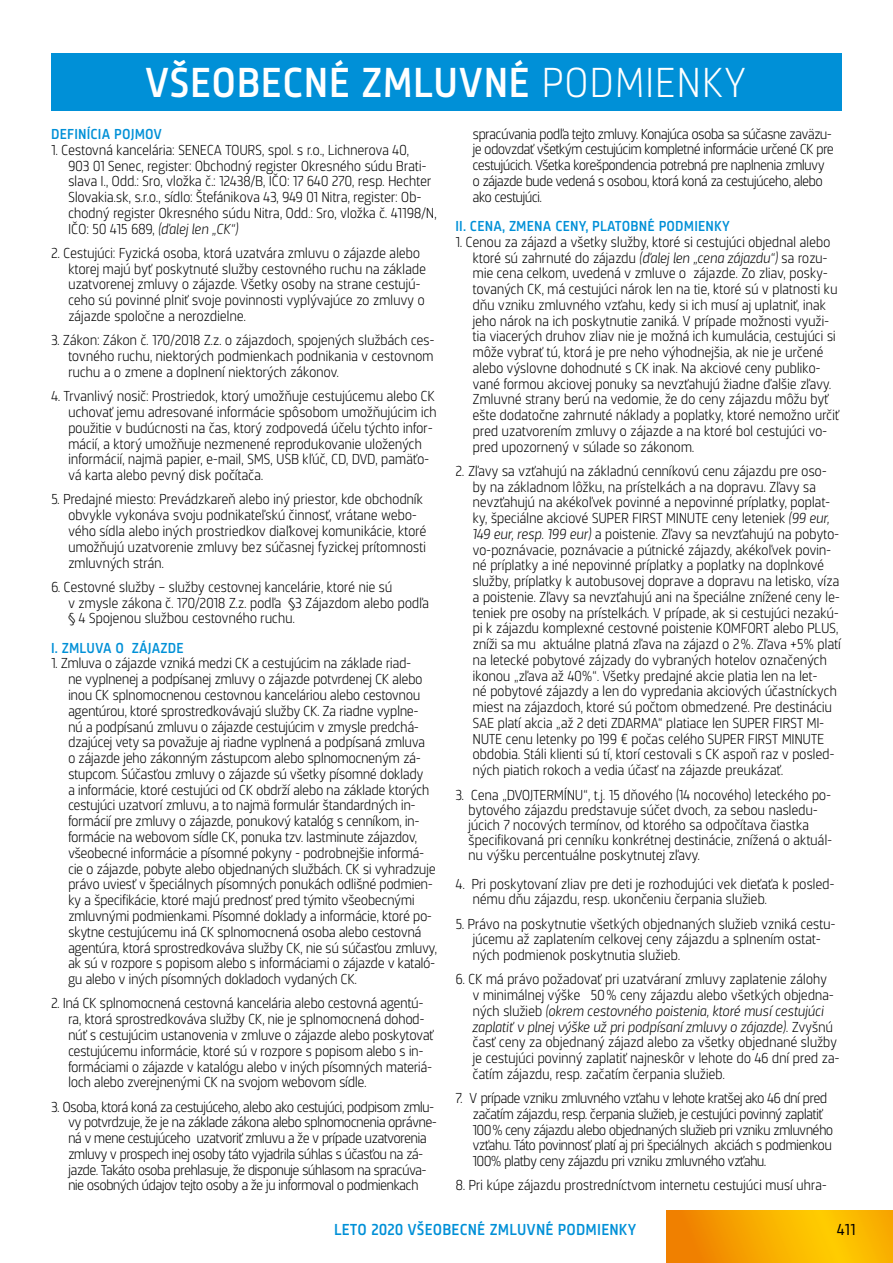
<style>
.page{position:relative;width:893px;height:1263px;background:#fff}
.page>*{position:absolute;margin:0;border:0;box-sizing:border-box;transform-origin:0 0}
.t1{font:500 43.5px "Sinews Sans Pro";letter-spacing:.01em;color:#fff}
.t2{font:500 16.5px "Sinews Sans Pro";letter-spacing:.01em;color:#0090d7}
.t3{font:16.5px "Sinews Sans Pro";color:#000}
.t4{font:300 15px/15.8px "Sinews Sans Pro";letter-spacing:-.025em;color:#000}
.t5{font:300 15px/15.8px "Sinews Sans Pro";letter-spacing:-.05em;color:#000}
.t6{font:500 15px "Sinews Sans Pro";letter-spacing:.01em;color:#0090d7}
.s1{font-weight:300}
.s2{font-style:italic}
</style>
<div class="page">
<div style="left:51px;top:53px;width:791px;height:58px;background:#0090d7"></div>
<svg style="left:666px;top:1211px;width:227px;height:52px;background:#f8aa00"></svg>
<h1 class="t1" style="left:145px;top:59px;width:603px">VŠEOBECNÉ ZMLUVNÉ <span class="s1">PODMIENKY</span></h1>
<p class="t6" style="left:51px;top:126px;width:112px">DEFINÍCIA POJMOV</p>
<p class="t4" style="left:68px;top:142px;width:370px;text-indent:-17px">1. Cestovná kancelária: SENECA TOURS, spol. s r.o., Lichnerova 40,<br>903 01 Senec, register: Obchodný register Okresného súdu Brati&shy;slava I., Odd.: Sro, vložka č.: 12438/B, IČO: 17 640 270, resp. Hechter Slovakia.sk, s.r.o., sídlo: Štefánikova 43, 949 01 Nitra, register: Ob&shy;chodný register Okresného súdu Nitra, Odd.: Sro, vložka č. 41198/N, IČO: 50 415 689, <span class="s2">(ďalej len „CK“)</span></p>
<p class="t4" style="left:68px;top:245px;width:360px;text-indent:-17px">2. Cestujúci: Fyzická osoba, ktorá uzatvára zmluvu o zájazde alebo ktorej majú byť poskytnuté služby cestovného ruchu na základe uzatvorenej zmluvy o zájazde. Všetky osoby na strane cestujú&shy;ceho sú povinné plniť svoje povinnosti vyplývajúce zo zmluvy o zájazde spoločne a nerozdielne.</p>
<p class="t4" style="left:68px;top:332px;width:368px;text-align:justify;text-indent:-17px">3. Zákon: Zákon č. 170/2018 Z.z. o zájazdoch, spojených službách ces&shy;tovného ruchu, niektorých podmienkach podnikania v cestovnom ruchu a o zmene a doplnení niektorých zákonov.</p>
<p class="t4" style="left:68px;top:388px;width:370px;text-indent:-17px">4. Trvanlivý nosič: Prostriedok, ktorý umožňuje cestujúcemu alebo CK uchovať jemu adresované informácie spôsobom umožňujúcim ich použitie v budúcnosti na čas, ktorý zodpovedá účelu týchto infor&shy;mácií, a ktorý umožňuje nezmenené reprodukovanie uložených informácií, najmä papier, e-mail, SMS, USB kľúč, CD, DVD, pamäťo&shy;vá karta alebo pevný disk počítača.</p>
<p class="t4" style="left:68px;top:491px;width:360px;text-indent:-17px">5. Predajné miesto: Prevádzkareň alebo iný priestor, kde obchodník obvykle vykonáva svoju podnikateľskú činnosť, vrátane webo&shy;vého sídla alebo iných prostriedkov diaľkovej komunikácie, ktoré umožňujú uzatvorenie zmluvy bez súčasnej fyzickej prítomnosti zmluvných strán.</p>
<p class="t4" style="left:68px;top:579px;width:363px;text-indent:-17px">6. Cestovné služby – služby cestovnej kancelárie, ktoré nie sú<br>v zmysle zákona č. 170/2018 Z.z. podľa §3 Zájazdom alebo podľa § 4 Spojenou službou cestovného ruchu.</p>
<p class="t6" style="left:51px;top:639px;width:134px">I. ZMLUVA O ZÁJAZDE</p>
<p class="t4" style="left:68px;top:656px;width:371px;text-indent:-17px">1. Zmluva o zájazde vzniká medzi CK a cestujúcim na základe riad-<br>ne vyplnenej a podpísanej zmluvy o zájazde potvrdenej CK alebo inou CK splnomocnenou cestovnou kanceláriou alebo cestovnou agentúrou, ktoré sprostredkovávajú služby CK. Za riadne vyplne&shy;nú a podpísanú zmluvu o zájazde cestujúcim v zmysle predchá&shy;dzajúcej vety sa považuje aj riadne vyplnená a podpísaná zmluva<br>o zájazde jeho zákonným zástupcom alebo splnomocneným zá&shy;stupcom. Súčasťou zmluvy o zájazde sú všetky písomné doklady<br>a informácie, ktoré cestujúci od CK obdrží alebo na základe ktorých cestujúci uzatvorí zmluvu, a to najmä formulár štandardných in&shy;formácií pre zmluvy o zájazde, ponukový katalóg s cenníkom, in&shy;formácie na webovom sídle CK, ponuka tzv. lastminute zájazdov, všeobecné informácie a písomné pokyny - podrobnejšie informá&shy;cie o zájazde, pobyte alebo objednaných službách. CK si vyhradzuje právo uviesť v špeciálnych písomných ponukách odlišné podmien&shy;ky a špecifikácie, ktoré majú prednosť pred týmito všeobecnými zmluvnými podmienkami. Písomné doklady a informácie, ktoré po&shy;skytne cestujúcemu iná CK splnomocnená osoba alebo cestovná agentúra, ktorá sprostredkováva služby CK, nie sú súčasťou zmluvy, ak sú v rozpore s popisom alebo s informáciami o zájazde v kataló&shy;gu alebo v iných písomných dokladoch vydaných CK.</p>
<p class="t4" style="left:68px;top:995px;width:367px;text-indent:-17px">2. Iná CK splnomocnená cestovná kancelária alebo cestovná agentú&shy;ra, ktorá sprostredkováva služby CK, nie je splnomocnená dohod&shy;núť s cestujúcim ustanovenia v zmluve o zájazde alebo poskytovať cestujúcemu informácie, ktoré sú v rozpore s popisom alebo s in&shy;formáciami o zájazde v katalógu alebo v iných písomných materiá&shy;loch alebo zverejnenými CK na svojom webovom sídle.</p>
<p class="t5" style="left:68px;top:1099px;width:370px;text-indent:-17px">3. Osoba, ktorá koná za cestujúceho, alebo ako cestujúci, podpisom zmlu&shy;vy potvrdzuje, že je na základe zákona alebo splnomocnenia oprávne&shy;ná v mene cestujúceho uzatvoriť zmluvu a že v prípade uzatvorenia zmluvy v prospech inej osoby táto vyjadrila súhlas s účasťou na zá&shy;jazde. Takáto osoba prehlasuje, že disponuje súhlasom na spracúva&shy;nie osobných údajov tejto osoby a že ju informoval o podmienkach</p>
<p class="t5" style="left:472px;top:126px;width:363px">spracúvania podľa tejto zmluvy. Konajúca osoba sa súčasne zaväzu&shy;je odovzdať všetkým cestujúcim kompletné informácie určené CK pre cestujúcich. Všetka korešpondencia potrebná pre naplnenia zmluvy o zájazde bude vedená s osobou, ktorá koná za cestujúceho, alebo ako cestujúci.</p>
<p class="t6" style="left:455px;top:218px;width:276px">II. CENA, ZMENA CENY, PLATOBNÉ PODMIENKY</p>
<p class="t4" style="left:472px;top:234px;width:368px;text-indent:-17px">1. Cenou za zájazd a všetky služby, ktoré si cestujúci objednal alebo ktoré sú zahrnuté do zájazdu <span class="s2">(ďalej len „cena zájazdu“)</span> sa rozu&shy;mie cena celkom, uvedená v zmluve o zájazde. Zo zliav, posky&shy;tovaných CK, má cestujúci nárok len na tie, ktoré sú v platnosti ku dňu vzniku zmluvného vzťahu, kedy si ich musí aj uplatniť, inak jeho nárok na ich poskytnutie zaniká. V prípade možnosti využi&shy;tia viacerých druhov zliav nie je možná ich kumulácia, cestujúci si môže vybrať tú, ktorá je pre neho výhodnejšia, ak nie je určené alebo výslovne dohodnuté s CK inak. Na akciové ceny publiko&shy;vané formou akciovej ponuky sa nevzťahujú žiadne ďalšie zľavy.<br>Zmluvné strany berú na vedomie, že do ceny zájazdu môžu byť ešte dodatočne zahrnuté náklady a poplatky, ktoré nemožno určiť pred uzatvorením zmluvy o zájazde a na ktoré bol cestujúci vo&shy;pred upozornený v súlade so zákonom.</p>
<p class="t4" style="left:472px;top:463px;width:370px;text-indent:-17px">2. Zľavy sa vzťahujú na základnú cenníkovú cenu zájazdu pre oso&shy;by na základnom lôžku, na prístelkách a na dopravu. Zľavy sa nevzťahujú na akékoľvek povinné a nepovinné príplatky, poplat&shy;ky, špeciálne akciové SUPER FIRST MINUTE ceny leteniek <span class="s2">(99 eur, 149 eur, resp. 199 eur)</span> a poistenie. Zľavy sa nevzťahujú na pobyto&shy;vo-poznávacie, poznávacie a pútnické zájazdy, akékoľvek povin&shy;né príplatky a iné nepovinné príplatky a poplatky na doplnkové služby, príplatky k autobusovej doprave a dopravu na letisko, víza a poistenie. Zľavy sa nevzťahujú ani na špeciálne znížené ceny le&shy;teniek pre osoby na prístelkách. V prípade, ak si cestujúci nezakú&shy;pi k zájazdu komplexné cestovné poistenie KOMFORT alebo PLUS, zníži sa mu aktuálne platná zľava na zájazd o 2%. Zľava +5% platí na letecké pobytové zájzady do vybraných hotelov označených ikonou „zľava až 40%“. Všetky predajné akcie platia len na let-<br>né pobytové zájazdy a len do vypredania akciových účastníckych miest na zájazdoch, ktoré sú počtom obmedzené. Pre destináciu SAE platí akcia „až 2 deti ZDARMA“ platiace len SUPER FIRST MI-NUTE cenu letenky po 199 € počas celého SUPER FIRST MINUTE obdobia. Stáli klienti sú tí, ktorí cestovali s CK aspoň raz v posled&shy;ných piatich rokoch a vedia účasť na zájazde preukázať.</p>
<p class="t4" style="left:468px;top:788px;width:366px;line-height:15px;text-indent:-13px">3. Cena „DVOJTERMÍNU“, t.j. 15 dňového (14 nocového) leteckého po&shy;bytového zájazdu predstavuje súčet dvoch, za sebou nasledu&shy;júcich 7 nocových termínov, od ktorého sa odpočítava čiastka špecifikovaná pri cenníku konkrétnej destinácie, znížená o aktuál&shy;nu výšku percentuálne poskytnutej zľavy.</p>
<p class="t4" style="left:472px;top:876px;width:364px;text-indent:-17px">4. Pri poskytovaní zliav pre deti je rozhodujúci vek dieťaťa k posled&shy;nému dňu zájazdu, resp. ukončeniu čerpania služieb.</p>
<p class="t4" style="left:472px;top:916px;width:365px;text-indent:-17px">5. Právo na poskytnutie všetkých objednaných služieb vzniká cestu&shy;júcemu až zaplatením celkovej ceny zájazdu a splnením ostat&shy;ných podmienok poskytnutia služieb.</p>
<p class="t4" style="left:472px;top:971px;width:369px;text-indent:-17px">6. CK má právo požadovať pri uzatváraní zmluvy zaplatenie zálohy<br>v minimálnej výške 50% ceny zájazdu alebo všetkých objedna&shy;ných služieb <span class="s2">(okrem cestovného poistenia, ktoré musí cestujúci zaplatiť v plnej výške už pri podpísaní zmluvy o zájazde)</span>. Zvyšnú časť ceny za objednaný zájazd alebo za všetky objednané služby je cestujúci povinný zaplatiť najneskôr v lehote do 46 dní pred za&shy;čatím zájazdu, resp. začatím čerpania služieb.</p>
<p class="t5" style="left:472px;top:1090px;width:362px;text-indent:-17px">7. V prípade vzniku zmluvného vzťahu v lehote kratšej ako 46 dní pred začatím zájazdu, resp. čerpania služieb, je cestujúci povinný zaplatiť 100% ceny zájazdu alebo objednaných služieb pri vzniku zmluvného vzťahu. Táto povinnosť platí aj pri špeciálnych akciách s podmienkou 100% platby ceny zájazdu pri vzniku zmluvného vzťahu.</p>
<p class="t4" style="left:455px;top:1177px;width:373px">8. Pri kúpe zájazdu prostredníctvom internetu cestujúci musí uhra-</p>
<p class="t2" style="left:334px;top:1221px;width:304px">LETO 2020 VŠEOBECNÉ ZMLUVNÉ PODMIENKY</p>
<p class="t3" style="left:837px;top:1221px;width:20px">411</p>
</div>
